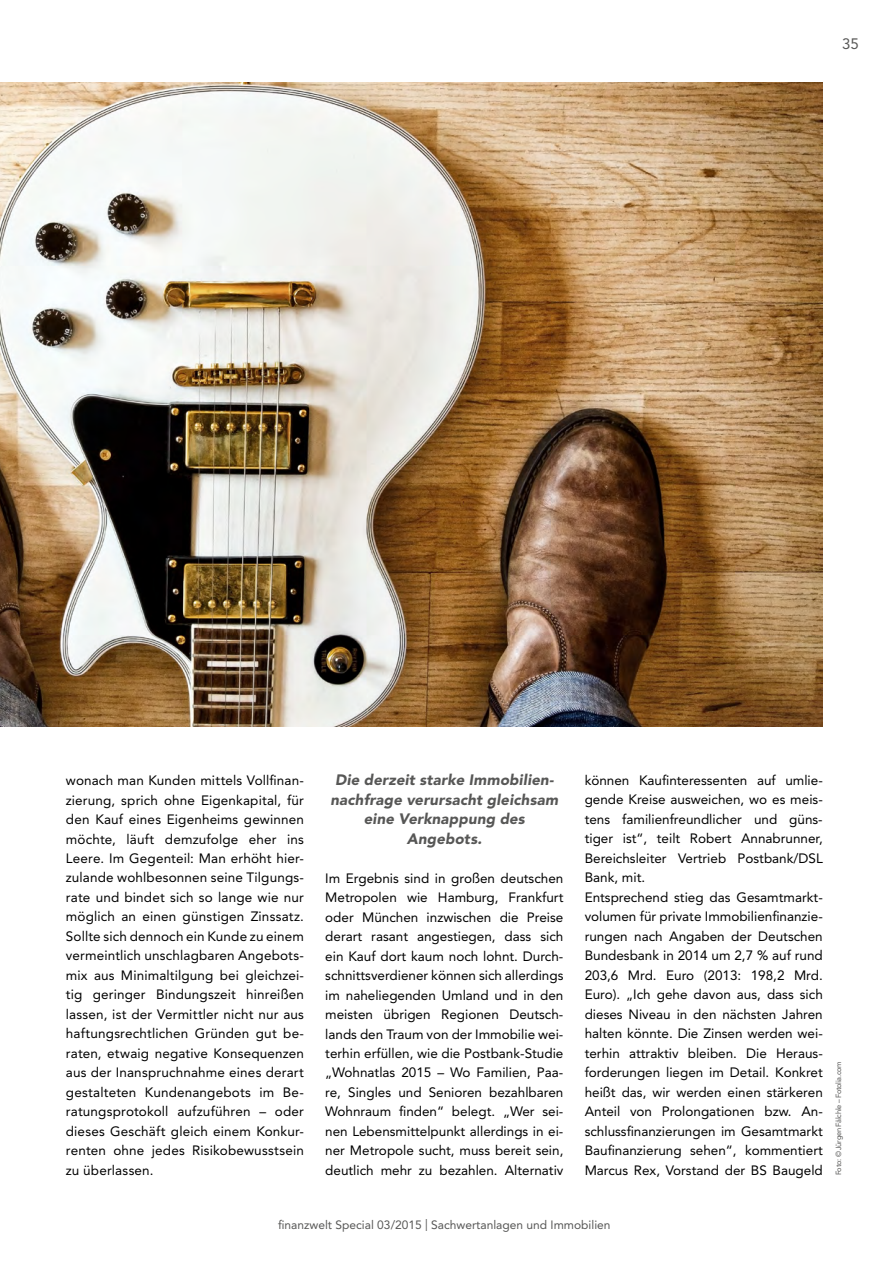
<style>
.page{position:relative;width:893px;height:1263px;background:#fff}
.page>*{position:absolute;margin:0;border:0;box-sizing:border-box;transform-origin:0 0}
.t1{font:italic 900 15px/19.5px "Avenir LT Std";letter-spacing:.01em;color:#575756;text-align:center}
.t2{font:15px "Avenir LT Std";color:#575756}
.t3{font:13.5px/19.5px "Avenir LT Std";color:#000;text-align:justify}
.t4{font:12px "Avenir LT Std";color:#575756}
.t5{font:7.5px "Avenir LT Std";letter-spacing:-.04em;color:#575756}
</style>
<div class="page">
<img style="left:0;top:83px;width:823px;height:643px">
<p class="t2" style="left:842px;top:35px;width:18px">35</p>
<p class="t3" style="left:66px;top:771px;width:240px">wonach man Kunden mittels Vollfinan&shy;zierung, sprich ohne Eigenkapital, für den Kauf eines Eigenheims gewinnen möchte, läuft demzufolge eher ins Leere. Im Gegenteil: Man erhöht hier&shy;zulande wohlbesonnen seine Tilgungs&shy;rate und bindet sich so lange wie nur möglich an einen günstigen Zinssatz.<br>Sollte sich dennoch ein Kunde zu einem vermeintlich unschlagbaren Angebots&shy;mix aus Minimaltilgung bei gleichzei&shy;tig geringer Bindungszeit hinreißen lassen, ist der Vermittler nicht nur aus haftungsrechtlichen Gründen gut be&shy;raten, etwaig negative Konsequenzen aus der Inanspruchnahme eines derart gestalteten Kundenangebots im Be&shy;ratungsprotokoll aufzuführen – oder dieses Geschäft gleich einem Konkur&shy;renten ohne jedes Risikobewusstsein zu überlassen.</p>
<p class="t1" style="left:330px;top:770px;width:229px">Die derzeit starke Immobilien&shy;nachfrage verursacht gleichsam eine Verknappung des<br>Angebots.</p>
<p class="t3" style="left:325px;top:868px;width:240px">Im Ergebnis sind in großen deutschen Metropolen wie Hamburg, Frankfurt oder München inzwischen die Preise derart rasant angestiegen, dass sich ein Kauf dort kaum noch lohnt. Durch&shy;schnittsverdiener können sich allerdings im naheliegenden Umland und in den meisten übrigen Regionen Deutsch&shy;lands den Traum von der Immobilie wei&shy;terhin erfüllen, wie die Postbank-Studie „Wohnatlas 2015 – Wo Familien, Paa&shy;re, Singles und Senioren bezahlbaren Wohnraum finden“ belegt. „Wer sei&shy;nen Lebensmittelpunkt allerdings in ei&shy;ner Metropole sucht, muss bereit sein, deutlich mehr zu bezahlen. Alternativ</p>
<p class="t3" style="left:585px;top:770px;width:240px;text-align:left">können Kaufinteressenten auf umlie&shy;gende Kreise ausweichen, wo es meis&shy;tens familienfreundlicher und güns&shy;tiger ist“, teilt Robert Annabrunner, Bereichsleiter Vertrieb Postbank/DSL Bank, mit.<br>Entsprechend stieg das Gesamtmarkt&shy;volumen für private Immobilienfinanzie&shy;rungen nach Angaben der Deutschen Bundesbank in 2014 um 2,7 % auf rund 203,6 Mrd. Euro (2013: 198,2 Mrd.<br>Euro). „Ich gehe davon aus, dass sich dieses Niveau in den nächsten Jahren halten könnte. Die Zinsen werden wei&shy;terhin attraktiv bleiben. Die Heraus&shy;forderungen liegen im Detail. Konkret heißt das, wir werden einen stärkeren Anteil von Prolongationen bzw. An&shy;schlussfinanzierungen im Gesamtmarkt Baufinanzierung sehen“, kommentiert Marcus Rex, Vorstand der BS Baugeld</p>
<p class="t5" style="left:834px;top:1175px;width:116px;rotate:-90deg">Foto: © Jürgen Fälchle – Fotolia.com</p>
<p class="t4" style="left:278px;top:1218px;width:334px">finanzwelt Special 03/2015 | Sachwertanlagen und Immobilien</p>
</div>
